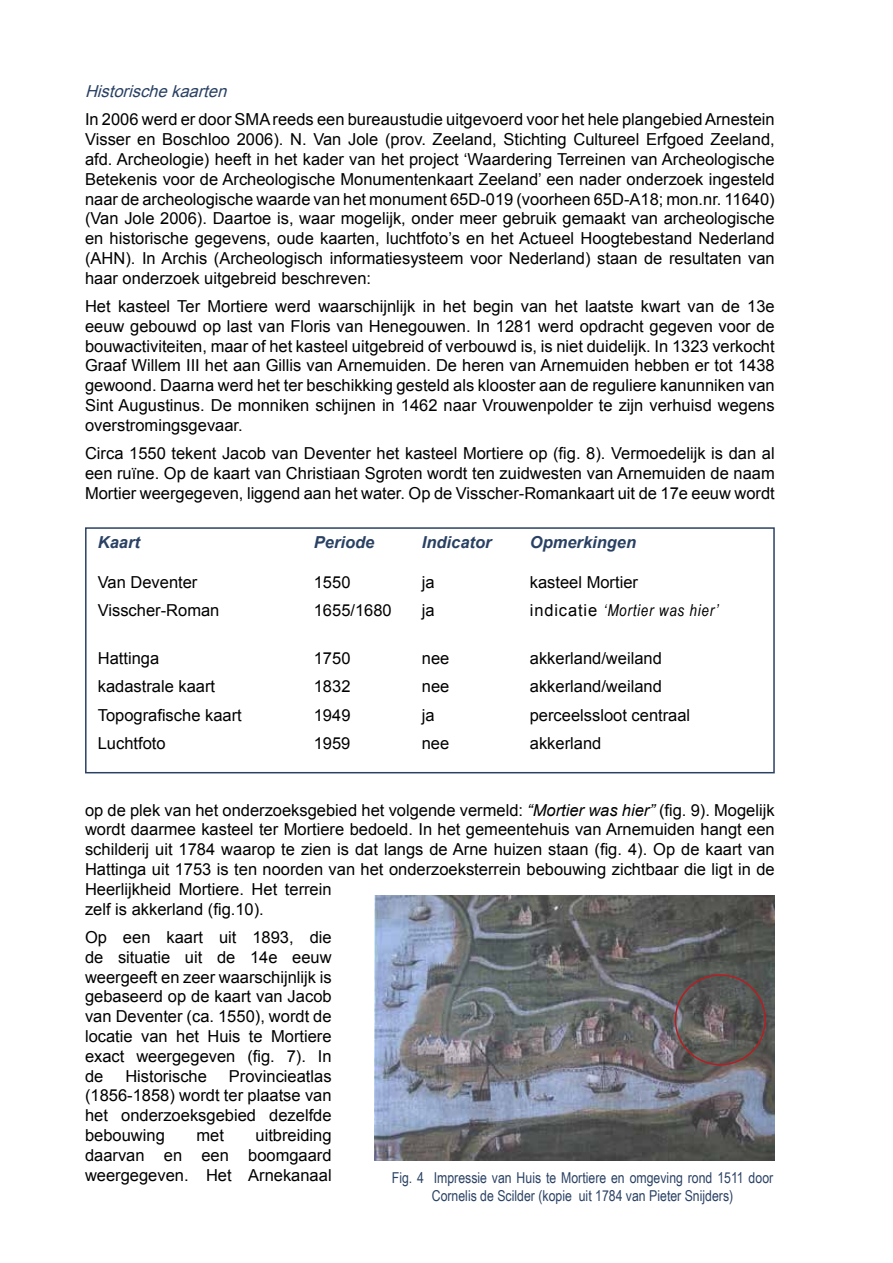
<style>
.page{position:relative;width:893px;height:1263px;background:#fff}
.page>*{position:absolute;margin:0;border:0;box-sizing:border-box;transform-origin:0 0}
.t1{font:16.5px/19.8px "Arial";color:#000;text-align:justify}
.t2{font:italic 700 16.5px "Arial";color:#2a4164}
.t3{font:italic 16.5px "Arial Narrow";letter-spacing:.045em;color:#000}
.t4{font:italic 16.5px "Arial";color:#2a4164}
.t5{font:15px/18px "Arial Narrow";color:#2b4264;text-align:center}
.s1{font-family:"Arial";font-style:normal}
.s2{font-style:italic}
</style>
<div class="page">
<div style="left:85px;top:527px;width:690px;height:246px;border:2px solid #2a4164"></div>
<img style="left:374px;top:895px;width:401px;height:266px">
<div style="left:675px;top:974px;width:91px;height:91px;border:2px solid #b51f24;border-radius:50%"></div>
<p class="t4" style="left:85px;top:80px;width:149px">Historischekaarten</p>
<p class="t1" style="left:85px;top:110px;width:691px">In 2006 werd er door SMA reeds een bureaustudie uitgevoerd voor het hele plangebied Arnestein Visser en Boschloo 2006). N. Van Jole (prov. Zeeland, Stichting Cultureel Erfgoed Zeeland, afd. Archeologie) heeft in het kader van het project ‘Waardering Terreinen van Archeologische Betekenis voor de Archeologische Monumentenkaart Zeeland’ een nader onderzoek ingesteld naar de archeologische waarde van het monument 65D-019 (voorheen 65D-A18; mon.nr. 11640) (Van Jole 2006). Daartoe is, waar mogelijk, onder meer gebruik gemaakt van archeologische en historische gegevens, oude kaarten, luchtfoto’s en het Actueel Hoogtebestand Nederland (AHN). In Archis (Archeologisch informatiesysteem voor Nederland) staan de resultaten van haar onderzoek uitgebreid beschreven:</p>
<p class="t1" style="left:85px;top:297px;width:691px">Het kasteel Ter Mortiere werd waarschijnlijk in het begin van het laatste kwart van de 13e eeuw gebouwd op last van Floris van Henegouwen. In 1281 werd opdracht gegeven voor de bouwactiviteiten, maar of het kasteel uitgebreid of verbouwd is, is niet duidelijk. In 1323 verkocht Graaf Willem III het aan Gillis van Arnemuiden. De heren van Arnemuiden hebben er tot 1438 gewoond. Daarna werd het ter beschikking gesteld als klooster aan de reguliere kanunniken van Sint Augustinus. De monniken schijnen in 1462 naar Vrouwenpolder te zijn verhuisd wegens overstromingsgevaar.</p>
<p class="t1" style="left:85px;top:444px;width:691px">Circa 1550 tekent Jacob van Deventer het kasteel Mortiere op (fig. 8). Vermoedelijk is dan al een ruïne. Op de kaart van Christiaan Sgroten wordt ten zuidwesten van Arnemuiden de naam Mortier weergegeven, liggend aan het water. Op de Visscher-Romankaart uit de 17e eeuw wordt</p>
<p class="t2" style="left:98px;top:531px;width:44px">Kaart</p>
<p class="t2" style="left:314px;top:531px;width:62px">Periode</p>
<p class="t2" style="left:422px;top:531px;width:71px">Indicator</p>
<p class="t2" style="left:530px;top:531px;width:108px">Opmerkingen</p>
<p class="t1" style="left:98px;top:572px;width:101px">Van Deventer</p>
<p class="t1" style="left:314px;top:572px;width:38px">1550</p>
<p class="t1" style="left:422px;top:572px;width:14px">ja</p>
<p class="t1" style="left:530px;top:572px;width:110px">kasteel Mortier</p>
<p class="t1" style="left:98px;top:600px;width:123px">Visscher-Roman</p>
<p class="t1" style="left:314px;top:600px;width:79px">1655/1680</p>
<p class="t1" style="left:422px;top:600px;width:14px">ja</p>
<p class="t3" style="left:530px;top:598px;width:190px"><span class="s1">indicatie</span> ‘Mortier was hier’</p>
<p class="t1" style="left:98px;top:648px;width:63px">Hattinga</p>
<p class="t1" style="left:314px;top:648px;width:38px">1750</p>
<p class="t1" style="left:422px;top:648px;width:29px">nee</p>
<p class="t1" style="left:530px;top:648px;width:134px">akkerland/weiland</p>
<p class="t1" style="left:98px;top:677px;width:119px">kadastrale kaart</p>
<p class="t1" style="left:314px;top:677px;width:38px">1832</p>
<p class="t1" style="left:422px;top:677px;width:29px">nee</p>
<p class="t1" style="left:530px;top:677px;width:134px">akkerland/weiland</p>
<p class="t1" style="left:98px;top:705px;width:145px">Topografische kaart</p>
<p class="t1" style="left:314px;top:705px;width:38px">1949</p>
<p class="t1" style="left:422px;top:705px;width:14px">ja</p>
<p class="t1" style="left:530px;top:705px;width:162px">perceelssloot centraal</p>
<p class="t1" style="left:98px;top:733px;width:69px">Luchtfoto</p>
<p class="t1" style="left:314px;top:733px;width:38px">1959</p>
<p class="t1" style="left:422px;top:733px;width:29px">nee</p>
<p class="t1" style="left:530px;top:733px;width:73px">akkerland</p>
<p class="t1" style="left:85px;top:800px;width:691px;text-align:left">op de plek van het onderzoeksgebied het volgende vermeld: <span class="s2">“Mortier was hier”</span> (fig. 9). Mogelijk wordt daarmee kasteel ter Mortiere bedoeld. In het gemeentehuis van Arnemuiden hangt een schilderij uit 1784 waarop te zien is dat langs de Arne huizen staan (fig. 4). Op de kaart van Hattinga uit 1753 is ten noorden van het onderzoeksterrein bebouwing zichtbaar die ligt in de Heerlijkheid Mortiere. Het terrein<br>zelf is akkerland (fig.10).</p>
<p class="t1" style="left:85px;top:927px;width:248px">Op een kaart uit 1893, die de situatie uit de 14e eeuw weergeeft en zeer waarschijnlijk is gebaseerd op de kaart van Jacob van Deventer (ca. 1550), wordt de locatie van het Huis te Mortiere exact weergegeven (fig. 7). In de</p>
<p class="t1" style="left:85px;top:1066px;width:248px;text-indent:144px">Provincieatlas (1856-1858) wordt ter plaatse van het onderzoeksgebied dezelfde bebouwing</p>
<p class="t1" style="left:125px;top:1066px;width:83px">Historische</p>
<p class="t1" style="left:85px;top:1125px;width:248px;text-indent:170px">uitbreiding daarvan en een boomgaard weergegeven. Het Arnekanaal</p>
<p class="t1" style="left:196px;top:1125px;width:29px">met</p>
<p class="t5" style="left:392px;top:1168px;width:383px">Fig. 4 Impressie van Huis te Mortiere en omgeving rond 1511 door<br>Cornelis de Scilder (kopie uit 1784 van Pieter Snijders)</p>
</div>
